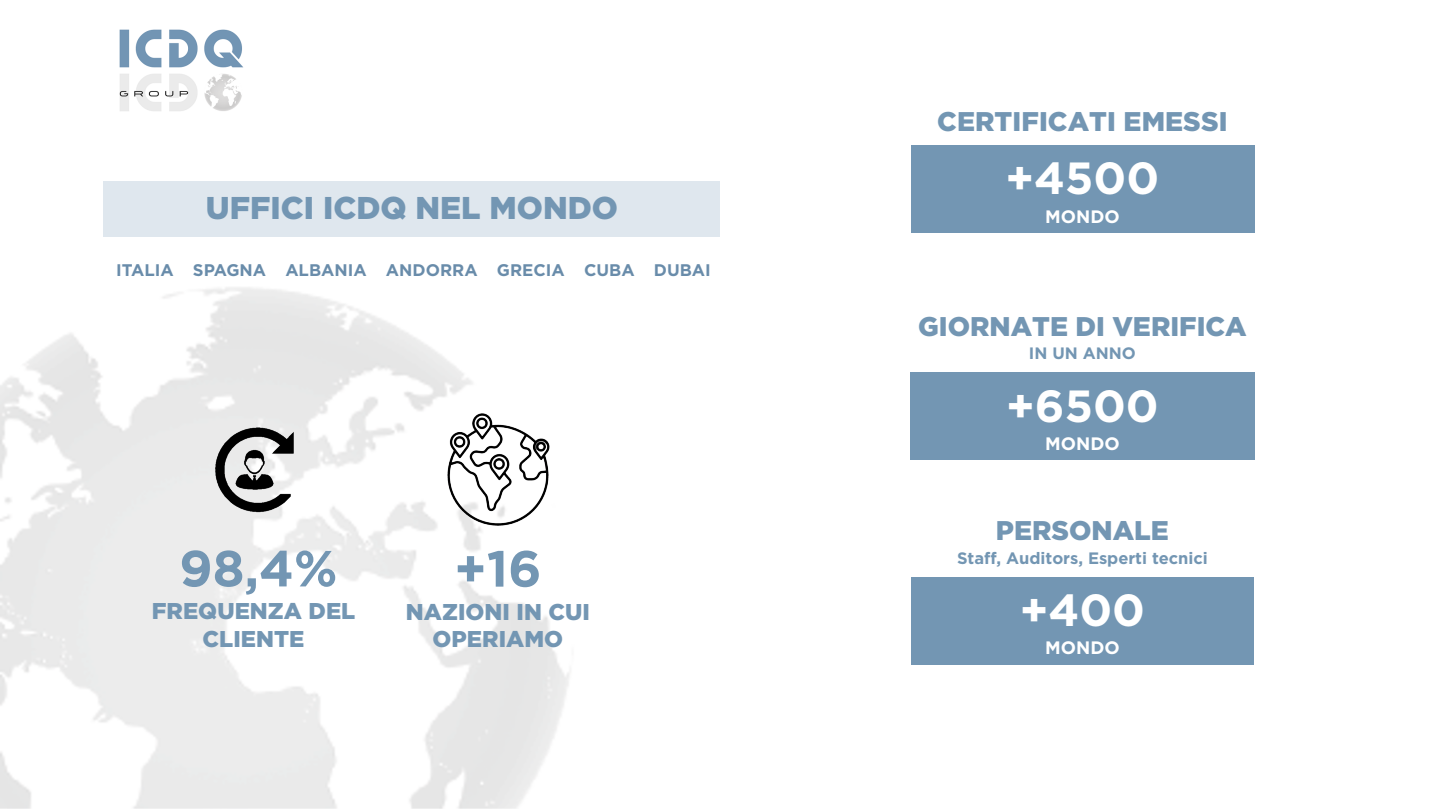
<style>
.page{position:relative;width:1440px;height:810px;background:#fff}
.page>*{position:absolute;margin:0;border:0;box-sizing:border-box;transform-origin:0 0}
.t1{font:700 50.7px "Gotham";color:#7396b3}
.t2{font:700 45px "Gotham";color:#fff}
.t3{font:900 31.5px "Gotham";color:#7396b3}
.t4{font:900 27px "Gotham";color:#7396b3}
.t5{font:900 22.8px/27.5px "Gotham";color:#7396b3;text-align:center}
.t6{font:700 18px "Gotham";letter-spacing:.005em;color:#fff}
.t7{font:700 16.8px "Gotham";color:#698caa}
.t8{font:700 16.5px "Gotham";color:#7396b3}
</style>
<div class="page">
<img style="left:0;top:287px;width:570px;height:522px">
<div style="left:104px;top:181px;width:616px;height:55px;background:#dfe7ee"></div>
<div style="left:911px;top:145px;width:343px;height:88px;background:#7396b3"></div>
<div style="left:911px;top:577px;width:343px;height:87px;background:#7396b3"></div>
<div style="left:910px;top:373px;width:344px;height:87px;background:#7396b3"></div>
<img style="left:448px;top:414px;width:101px;height:112px">
<img style="left:212px;top:424px;width:88px;height:92px">
<img style="left:119px;top:29px;width:124px;height:82px">
<p class="t3" style="left:206px;top:190px;width:414px">UFFICI ICDQ NEL MONDO</p>
<p class="t7" style="left:116px;top:260px;width:596px">ITALIA SPAGNA ALBANIA ANDORRA GRECIA CUBA DUBAI</p>
<h1 class="t1" style="left:179px;top:539px;width:160px">98,4%</h1>
<p class="t5" style="left:152px;top:597px;width:205px">FREQUENZA DEL<br>CLIENTE</p>
<h1 class="t1" style="left:454px;top:539px;width:89px">+16</h1>
<p class="t5" style="left:406px;top:597px;width:185px">NAZIONI IN CUI<br>OPERIAMO</p>
<p class="t4" style="left:937px;top:106px;width:292px">CERTIFICATI EMESSI</p>
<h2 class="t2" style="left:1005px;top:152px;width:155px">+4500</h2>
<p class="t6" style="left:1045px;top:206px;width:76px">MONDO</p>
<p class="t4" style="left:918px;top:311px;width:330px">GIORNATE DI VERIFICA</p>
<p class="t8" style="left:1029px;top:344px;width:109px">IN UN ANNO</p>
<h2 class="t2" style="left:1006px;top:380px;width:154px">+6500</h2>
<p class="t6" style="left:1045px;top:433px;width:76px">MONDO</p>
<p class="t4" style="left:996px;top:514px;width:174px">PERSONALE</p>
<p class="t8" style="left:957px;top:549px;width:252px">Staff, Auditors, Esperti tecnici</p>
<h2 class="t2" style="left:1020px;top:584px;width:127px">+400</h2>
<p class="t6" style="left:1045px;top:638px;width:76px">MONDO</p>
</div>
